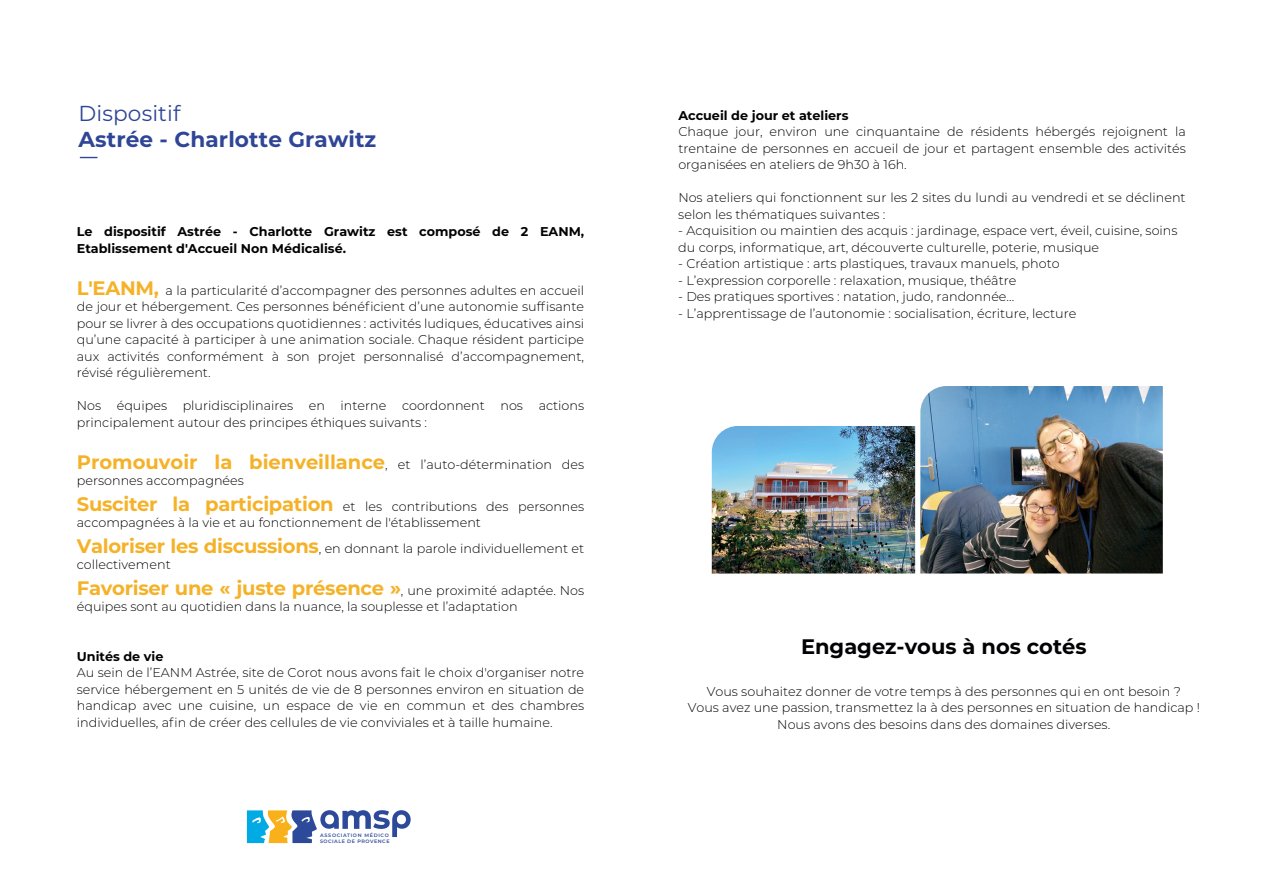
<style>
.page{position:relative;width:1263px;height:893px;background:#fff}
.page>*{position:absolute;margin:0;border:0;box-sizing:border-box;transform-origin:0 0}
.t1{font:700 21.6px/26px "Montserrat";letter-spacing:.005em;color:#2f4596}
.t2{font:700 21px "Montserrat";color:#020204}
.t3{font:700 19.5px "Montserrat";letter-spacing:-.015em;color:#f5b228}
.t4{font:300 12.75px/16.5px "Montserrat";color:#020204}
.t5{font:700 12.75px/16.5px "Montserrat";color:#020204}
.t6{font:600 4.95px/6px "Montserrat";letter-spacing:.105em;color:#2d499a}
.s1{font-weight:400}
.s2{font-weight:700;font-size:19.5px;color:#f5b228}
.s3{font-weight:300;font-size:12.75px;color:#020204}
.s4{font-weight:700}
</style>
<div class="page">
<svg style="left:247px;top:810px;width:164px;height:33px"></svg>
<svg style="left:80px;top:157px;width:18px;height:1px"></svg>
<img style="left:712px;top:426px;width:203px;height:147px">
<img style="left:920px;top:386px;width:243px;height:187px">
<p class="t1" style="left:79px;top:100px;width:299px"><span class="s1">Dispositif<br></span>Astrée - Charlotte Grawitz</p>
<p class="t5" style="left:77px;top:223px;width:509px">Le dispositif Astrée - Charlotte Grawitz est composé de 2 EANM,<br>Etablissement d'Accueil Non Médicalisé.</p>
<p class="t4" style="left:77px;top:281px;width:509px;text-align:justify"><span class="s2">L'EANM,</span> a la particularité d’accompagner des personnes adultes en accueil de jour et hébergement. Ces personnes bénéficient d’une autonomie suffisante pour se livrer à des occupations quotidiennes : activités ludiques, éducatives ainsi qu’une capacité à participer à une animation sociale. Chaque résident participe aux activités conformément à son projet personnalisé d’accompagnement, révisé régulièrement.</p>
<p class="t4" style="left:77px;top:397px;width:509px">Nos équipes pluridisciplinaires en interne coordonnent nos actions principalement autour des principes éthiques suivants :</p>
<p class="t4" style="left:77px;top:455px;width:509px"><span class="s2">Promouvoir la bienveillance</span>, et l’auto-détermination des personnes accompagnées</p>
<p class="t4" style="left:77px;top:497px;width:509px"><span class="s2">Susciter la participation</span> et les contributions des personnes accompagnées à la vie et au fonctionnement de l'établissement</p>
<p class="t4" style="left:77px;top:539px;width:509px"><span class="s2">Valoriser les discussions</span>, en donnant la parole individuellement et collectivement</p>
<p class="t3" style="left:77px;top:574px;width:509px">Favoriser une « juste présence »<span class="s3">, une proximité adaptée. Nos</span></p>
<p class="t4" style="left:77px;top:598px;width:442px">équipes sont au quotidien dans la nuance, la souplesse et l’adaptation</p>
<p class="t4" style="left:77px;top:647px;width:509px"><span class="s4">Unités de vie<br></span>Au sein de l’EANM Astrée, site de Corot nous avons fait le choix d'organiser notre service hébergement en 5 unités de vie de 8 personnes environ en situation de handicap avec une cuisine, un espace de vie en commun et des chambres individuelles, afin de créer des cellules de vie conviviales et à taille humaine.</p>
<p class="t6" style="left:320px;top:832px;width:71px">ASSOCIATION MÉDICO<br>SOCIALE DE PROVENCE</p>
<p class="t4" style="left:678px;top:107px;width:509px"><span class="s4">Accueil de jour et ateliers<br></span>Chaque jour, environ une cinquantaine de résidents hébergés rejoignent la trentaine de personnes en accueil de jour et partagent ensemble des activités organisées en ateliers de 9h30 à 16h.</p>
<p class="t4" style="left:678px;top:189px;width:509px">Nos ateliers qui fonctionnent sur les 2 sites du lundi au vendredi et se déclinent selon les thématiques suivantes :</p>
<p class="t4" style="left:678px;top:222px;width:501px">- Acquisition ou maintien des acquis : jardinage, espace vert, éveil, cuisine, soins du corps, informatique, art, découverte culturelle, poterie, musique</p>
<p class="t4" style="left:678px;top:255px;width:383px">- Création artistique : arts plastiques, travaux manuels, photo</p>
<p class="t4" style="left:678px;top:272px;width:340px">- L’expression corporelle : relaxation, musique, théâtre</p>
<p class="t4" style="left:678px;top:288px;width:337px">- Des pratiques sportives : natation, judo, randonnée...</p>
<p class="t4" style="left:678px;top:305px;width:400px">- L’apprentissage de l’autonomie : socialisation, écriture, lecture</p>
<p class="t2" style="left:801px;top:631px;width:287px">Engagez-vous à nos cotés</p>
<p class="t4" style="left:688px;top:683px;width:514px;text-align:center">Vous souhaitez donner de votre temps à des personnes qui en ont besoin ?<br>Vous avez une passion, transmettez la à des personnes en situation de handicap !<br>Nous avons des besoins dans des domaines diverses.</p>
</div>
